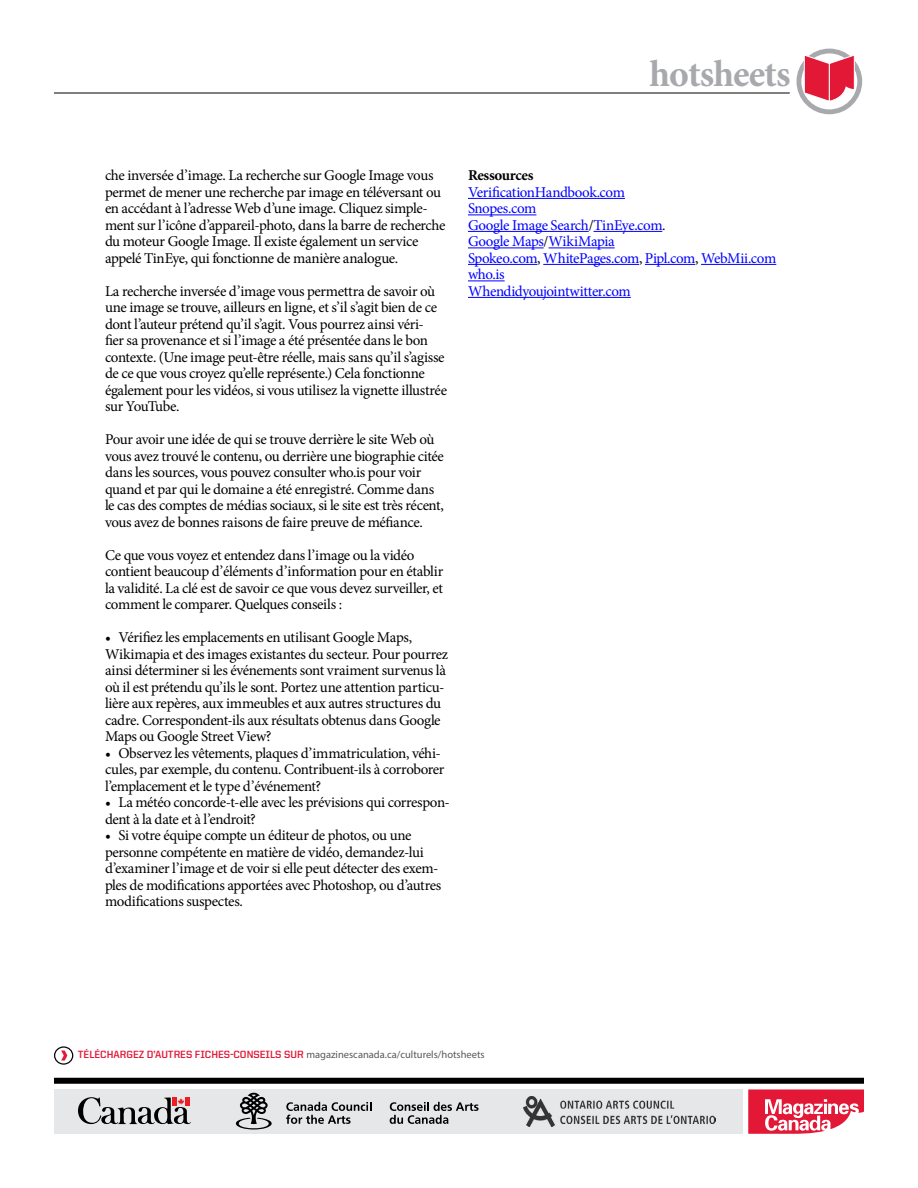
<style>
.page{position:relative;width:918px;height:1188px;background:#fff}
.page>*{position:absolute;margin:0;border:0;box-sizing:border-box;transform-origin:0 0}
.t1{font:700 37.65px "Minion Pro";letter-spacing:-.025em;color:#a7a9ac}
.t2{font:15px/16.5px "Minion Pro";letter-spacing:-.03em;color:#000}
.t3{font:15px/16.5px "Minion Pro";letter-spacing:-.03em;color:#00f}
.t4{font:700 15px "Minion Pro";letter-spacing:-.02em;color:#000}
.t5{font:10.5px "Myriad Pro";color:#58595b}
.s1{color:#000}
.s2{font-family:"United Sans Reg";font-weight:700;color:#e31837}
</style>
<div class="page">
<div style="left:796px;top:49px;width:66px;height:65px;border:5px solid #a7a9ac;border-radius:50%"></div>
<svg style="left:803px;top:54px;width:52px;height:48px"></svg>
<svg style="left:748px;top:1089px;width:116px;height:45px"></svg>
<div style="left:54px;top:1089px;width:689px;height:45px;background:#e6e7e8"></div>
<img style="left:524px;top:1097px;width:192px;height:29px">
<svg style="left:78px;top:1097px;width:113px;height:27px"></svg>
<svg style="left:236px;top:1093px;width:36px;height:36px"></svg>
<svg style="left:286px;top:1102px;width:85px;height:22px"></svg>
<svg style="left:390px;top:1102px;width:89px;height:22px"></svg>
<div style="left:54px;top:1078px;width:810px;height:6px;background:#000"></div>
<hr style="left:54px;top:93px;width:736px;height:1px;background:#000">
<svg style="left:55px;top:1047px;width:18px;height:17px"></svg>
<div style="left:54px;top:1046px;width:19px;height:19px;border:1px solid #000;border-radius:50%"></div>
<svg style="left:61px;top:1051px;width:6px;height:10px"></svg>
<hr style="left:468px;top:198px;width:157px;height:1px;background:#00f">
<hr style="left:468px;top:215px;width:68px;height:1px;background:#00f">
<hr style="left:468px;top:231px;width:121px;height:1px;background:#00f">
<hr style="left:594px;top:231px;width:68px;height:1px;background:#00f">
<hr style="left:468px;top:248px;width:76px;height:1px;background:#00f">
<hr style="left:549px;top:248px;width:66px;height:1px;background:#00f">
<hr style="left:468px;top:264px;width:69px;height:1px;background:#00f">
<hr style="left:543px;top:264px;width:96px;height:1px;background:#00f">
<hr style="left:645px;top:264px;width:50px;height:1px;background:#00f">
<hr style="left:701px;top:264px;width:75px;height:1px;background:#00f">
<hr style="left:468px;top:281px;width:37px;height:1px;background:#00f">
<hr style="left:468px;top:297px;width:163px;height:1px;background:#00f">
<h1 class="t1" style="left:649px;top:47px;width:143px">hotsheets</h1>
<p class="t2" style="left:105px;top:167px;width:342px">che inversée d’image. La recherche sur Google Image vous permet de mener une recherche par image en téléversant ou en accédant à l’adresse Web d’une image. Cliquez simple&shy;ment sur l’icône d’appareil-photo, dans la barre de recherche du moteur Google Image. Il existe également un service appelé TinEye, qui fonctionne de manière analogue.</p>
<p class="t2" style="left:105px;top:283px;width:344px">La recherche inversée d’image vous permettra de savoir où une image se trouve, ailleurs en ligne, et s’il s’agit bien de ce dont l’auteur prétend qu’il s’agit. Vous pourrez ainsi véri-<br>fier sa provenance et si l’image a été présentée dans le bon contexte. (Une image peut-être réelle, mais sans qu’il s’agisse de ce que vous croyez qu’elle représente.) Cela fonctionne également pour les vidéos, si vous utilisez la vignette illustrée sur YouTube.</p>
<p class="t2" style="left:105px;top:431px;width:341px">Pour avoir une idée de qui se trouve derrière le site Web où vous avez trouvé le contenu, ou derrière une biographie citée dans les sources, vous pouvez consulter who.is pour voir quand et par qui le domaine a été enregistré. Comme dans le cas des comptes de médias sociaux, si le site est très récent, vous avez de bonnes raisons de faire preuve de méfiance.</p>
<p class="t2" style="left:105px;top:547px;width:340px">Ce que vous voyez et entendez dans l’image ou la vidéo contient beaucoup d’éléments d’information pour en établir la validité. La clé est de savoir ce que vous devez surveiller, et comment le comparer. Quelques conseils :</p>
<p class="t2" style="left:105px;top:629px;width:345px">• Vérifiez les emplacements en utilisant Google Maps, Wikimapia et des images existantes du secteur. Pour pourrez ainsi déterminer si les événements sont vraiment survenus là où il est prétendu qu’ils le sont. Portez une attention particu&shy;lière aux repères, aux immeubles et aux autres structures du cadre. Correspondent-ils aux résultats obtenus dans Google Maps ou Google Street View?</p>
<p class="t2" style="left:105px;top:745px;width:341px">• Observez les vêtements, plaques d’immatriculation, véhi&shy;cules, par exemple, du contenu. Contribuent-ils à corroborer l’emplacement et le type d’événement?</p>
<p class="t2" style="left:105px;top:794px;width:346px">• La météo concorde-t-elle avec les prévisions qui correspon&shy;dent à la date et à l’endroit?</p>
<p class="t2" style="left:105px;top:827px;width:338px">• Si votre équipe compte un éditeur de photos, ou une personne compétente en matière de vidéo, demandez-lui d’examiner l’image et de voir si elle peut détecter des exem&shy;ples de modifications apportées avec Photoshop, ou d’autres modifications suspectes.</p>
<p class="t4" style="left:468px;top:165px;width:67px">Ressources</p>
<p class="t3" style="left:468px;top:184px;width:310px">VerificationHandbook.com<br>Snopes.com<br>Google Image Search<span class="s1">/</span>TinEye.com<span class="s1">.<br></span>Google Maps<span class="s1">/</span>WikiMapia<br>Spokeo.com<span class="s1">,</span> WhitePages.com<span class="s1">,</span> Pipl.com<span class="s1">,</span> WebMii.com who.is<br>Whendidyoujointwitter.com</p>
<p class="t5" style="left:78px;top:1048px;width:408px"><span class="s2">TÉLÉCHARGEZ D’AUTRES FICHES-CONSEILS SUR</span> magazinescanada.ca/culturels/hotsheets</p>
</div>
